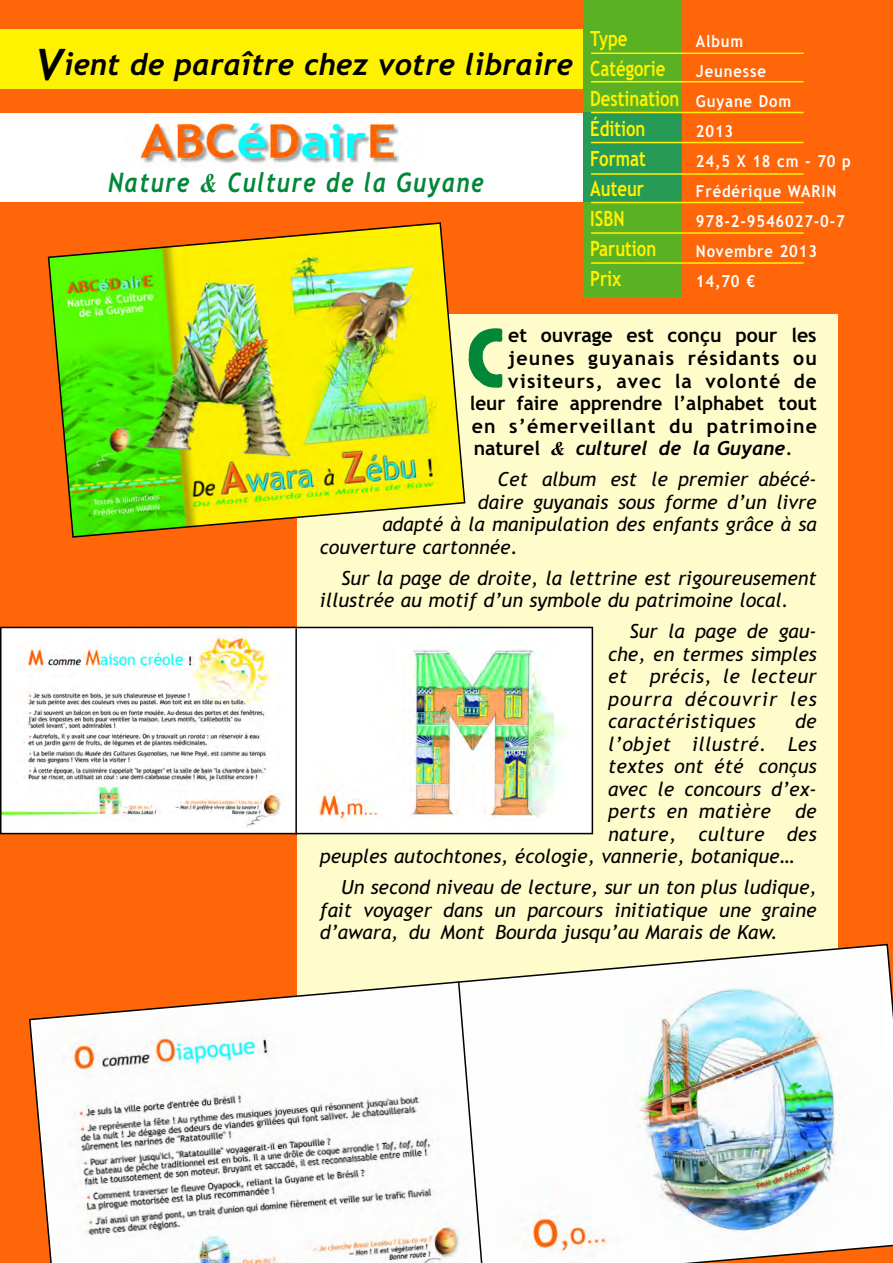
<style>
.page{position:relative;width:893px;height:1263px;background:#ff6609}
.page>*{position:absolute;margin:0;border:0;box-sizing:border-box;transform-origin:0 0}
.t1{font:83.4px "Block BE";color:#018737}
.t2{font:italic 700 30px "Trebuchet";color:#000}
.t3{font:italic 700 27px "Trebuchet";letter-spacing:.06em;color:#018737;scale:.85 1}
.t4{font:700 21px/30px "Trebuchet MS";color:#fff201;scale:.8 1}
.t5{font:italic 19.5px/22.5px "Trebuchet MS";color:#000;text-align:justify}
.t6{font:700 19.5px/22.5px "Trebuchet MS";letter-spacing:.055em;color:#000;text-align:right}
.t7{font:italic 19.5px "Trebuchet MS";letter-spacing:.02em;color:#000}
.t8{font:italic 700 19.5px "Trebuchet";color:#000}
.t9{font:700 16.5px/30px "Trebuchet MS";letter-spacing:.06em;color:#fff;scale:.9 1}
.s1{font-size:43.5px}
.s2{font-family:"Times"}
.s3{font-family:"Trebuchet MS";font-style:normal}
</style>
<div class="page">
<div style="left:0;top:113px;width:670px;height:89px;background:#fff"></div>
<div style="left:0;top:29px;width:671px;height:60px;background:#fff201"></div>
<div style="left:298px;top:315px;width:540px;height:893px;background:#fffccc"></div>
<img style="left:47px;top:222px;width:419px;height:316px">
<div style="left:583px;top:0;width:99px;height:298px;background:#5ab124"></div>
<div style="left:583px;top:112px;width:98px;height:90px;background:#279a55"></div>
<hr style="left:591px;top:81px;width:213px;height:1px;background:#fff201">
<hr style="left:591px;top:52px;width:213px;height:2px;background:#fff201">
<hr style="left:591px;top:112px;width:213px;height:1px;background:#fff201">
<hr style="left:591px;top:142px;width:213px;height:1px;background:#fff201">
<hr style="left:591px;top:173px;width:213px;height:2px;background:#fff201">
<hr style="left:591px;top:202px;width:213px;height:1px;background:#fff201">
<hr style="left:591px;top:232px;width:213px;height:2px;background:#fff201">
<hr style="left:591px;top:262px;width:213px;height:2px;background:#fff201">
<svg style="left:29px;top:943px;width:864px;height:320px;background:#e6ded4"></svg>
<img style="left:137px;top:120px;width:262px;height:47px">
<svg style="left:457px;top:980px;width:28px;height:283px;background:#eeeeed"></svg>
<img style="left:3px;top:630px;width:580px;height:201px">
<div style="left:0;top:627px;width:593px;height:207px;border:2px solid #000"></div>
<hr style="left:295px;top:628px;width:2px;height:207px;background:#000">
<h2 class="t2" style="left:34px;top:47px;width:541px"><span class="s1">V</span>ient de paraître chez votre libraire</h2>
<h3 class="t3" style="left:108px;top:167px;width:443px">Nature <span class="s2">&amp;</span> Culture de la Guyane</h3>
<p class="t4" style="left:590px;top:23px;width:113px">Type<br>Catégorie<br>Destination<br>Édition<br>Format<br>Auteur<br>ISBN<br>Parution<br>Prix</p>
<p class="t9" style="left:696px;top:26px;width:174px">Album<br>Jeunesse<br>Guyane Dom<br>2013<br>24,5 X 18 cm - 70 p<br>Frédérique WARIN<br>978-2-9546027-0-7<br>Novembre 2013<br>14,70 €</p>
<p class="t6" style="left:470px;top:324px;width:349px">et ouvrage est conçu pour les jeunes guyanais résidants ou visiteurs, avec la volonté de leur faire apprendre l’alphabet tout en s’émerveillant du patrimoine</p>
<p class="t8" style="left:474px;top:437px;width:320px"><span class="s3">naturel</span> <span class="s2">&amp;</span> culturel de la Guyane.</p>
<p class="t5" style="left:498px;top:468px;width:321px">Cet album est le premier abécé-</p>
<p class="t5" style="left:478px;top:490px;width:340px">daire guyanais sous forme d’un livre</p>
<p class="t5" style="left:382px;top:513px;width:436px">adapté à la manipulation des enfants grâce à sa</p>
<p class="t5" style="left:320px;top:535px;width:199px">couverture cartonnée.</p>
<p class="t5" style="left:320px;top:566px;width:498px;text-indent:21px">Sur la page de droite, la lettrine est rigoureusement illustrée au motif d’un symbole du patrimoine local.</p>
<p class="t5" style="left:608px;top:620px;width:210px;text-indent:21px">Sur la page de gau&shy;che, en termes simples et précis, le lecteur pourra découvrir les caractéristiques</p>
<h1 class="t1" style="left:467px;top:329px;width:38px">C</h1>
<p class="t5" style="left:795px;top:710px;width:23px">de</p>
<p class="t7" style="left:608px;top:732px;width:210px">l’objet illustré. Les</p>
<p class="t5" style="left:608px;top:755px;width:210px">textes ont été conçus</p>
<p class="t5" style="left:608px;top:778px;width:210px">avec le concours d’ex-</p>
<p class="t7" style="left:608px;top:800px;width:210px">perts en matière de</p>
<p class="t7" style="left:608px;top:822px;width:210px">nature, culture des</p>
<p class="t5" style="left:320px;top:845px;width:476px">peuples autochtones, écologie, vannerie, botanique…</p>
<p class="t5" style="left:320px;top:876px;width:498px;text-indent:21px">Un second niveau de lecture, sur un ton plus ludique, fait voyager dans un parcours initiatique une graine d’awara, du Mont Bourda jusqu’au Marais de Kaw.</p>
</div>
